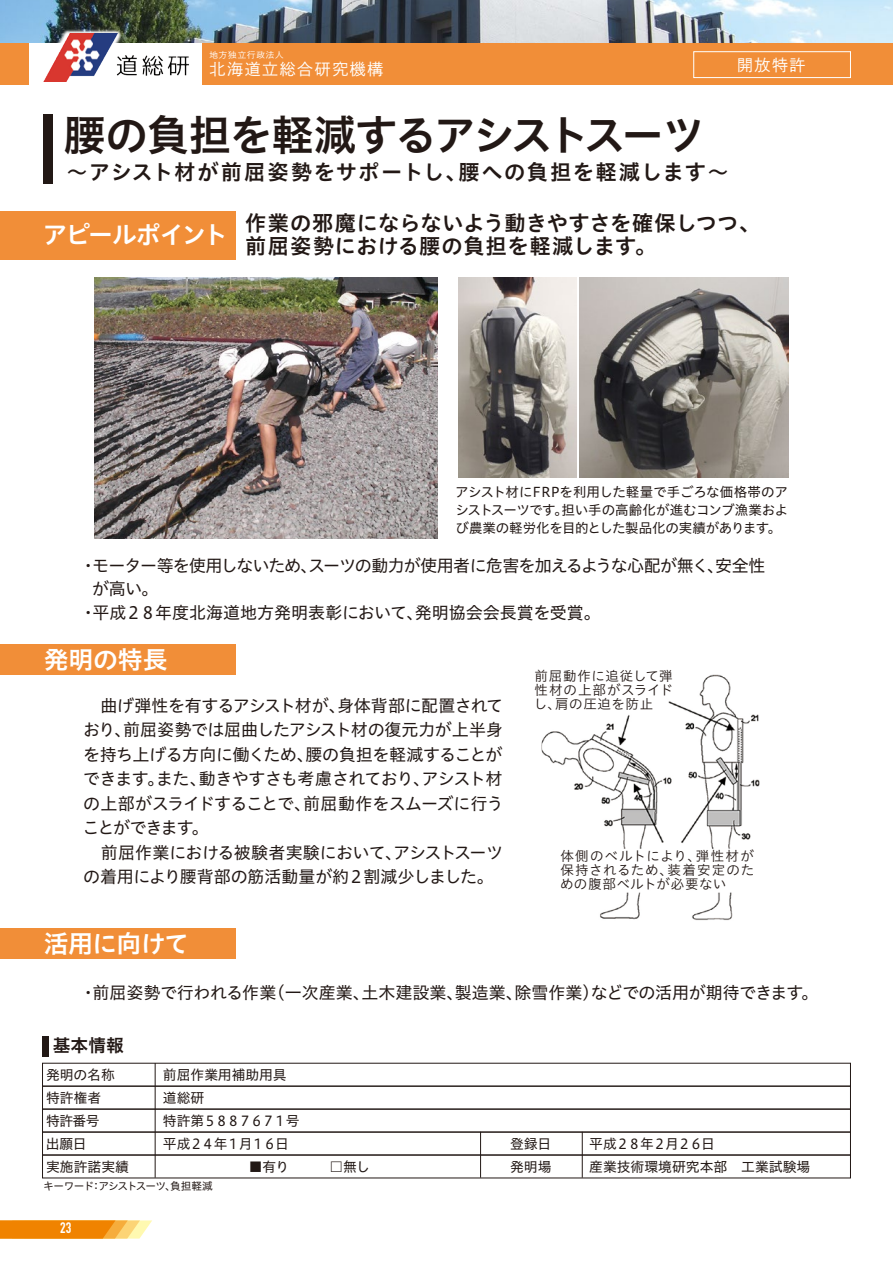
<style>
.page{position:relative;width:893px;height:1263px;background:#fff}
.page>*{position:absolute;margin:0;border:0;box-sizing:border-box;transform-origin:0 0}
.t1{font:42.45px "Hiragino UD Sans Std W6";letter-spacing:-.045em;color:#221815}
.t2{font:24.9px "Hiragino UD Sans Std W6";letter-spacing:-.015em;color:#fff}
.t3{font:21.3px/23.4px "Hiragino UD Sans Std W6";letter-spacing:.01em;color:#221815}
.t4{font:21.3px "Hiragino UD Sans Std W6";letter-spacing:.07em;color:#221815}
.t5{font:17.85px "Hiragino UD Sans Std W6";color:#221815}
.t6{font:16.95px/24.5px "Hiragino UD Sans Std W4";letter-spacing:-.03em;color:#221815}
.t7{font:16.95px "Hiragino UD Sans Std W4";color:#221815}
.t8{font:16.95px "Hiragino UD Sans Std W4";letter-spacing:-.05em;color:#221815}
.t9{font:15.9px "Shuei Go Gin Std L";letter-spacing:.1em;color:#fff}
.t10{font:700 15px "DIN Condensed";color:#fff}
.t11{font:13.8px "Hiragino UD Sans Std W4";letter-spacing:-.01em;color:#221815}
.t12{font:13.8px "Hiragino UD Sans Std W4";letter-spacing:-.1em;color:#221815}
.t13{font:13.8px "Hiragino UD Sans Std W4";letter-spacing:-.16em;color:#221815}
.t14{font:13.5px/18.1px "Hiragino UD Sans Std W4";letter-spacing:-.015em;color:#221815;text-align:justify}
.t15{font:13.5px/14px "Hiragino UD Sans Std W3";letter-spacing:.045em;color:#221815;text-align:justify}
.t16{font:10.65px "Hiragino UD Sans Std W4";letter-spacing:-.055em;color:#221815}
.t17{font:8.55px "Shuei Go Gin Std L";letter-spacing:.1em;color:#fff}
</style>
<div class="page">
<div style="left:202px;top:43px;width:691px;height:42px;background:#f18e38"></div>
<div style="left:0;top:43px;width:28px;height:42px;background:#f18e38"></div>
<div style="left:0;top:211px;width:235px;height:48px;background:#f18e38"></div>
<div style="left:0;top:644px;width:235px;height:31px;background:#f18e38"></div>
<div style="left:0;top:928px;width:235px;height:30px;background:#f18e38"></div>
<div style="left:42px;top:1086px;width:809px;height:23px;border:1px solid #221815"></div>
<div style="left:42px;top:1109px;width:809px;height:23px;border:1px solid #221815"></div>
<div style="left:42px;top:1132px;width:809px;height:23px;border:1px solid #221815"></div>
<div style="left:42px;top:1154px;width:809px;height:24px;border:1px solid #221815"></div>
<hr style="left:155px;top:1063px;width:1px;height:115px;background:#221815">
<hr style="left:480px;top:1132px;width:1px;height:46px;background:#221815">
<hr style="left:582px;top:1132px;width:1px;height:46px;background:#221815">
<div style="left:43px;top:1036px;width:6px;height:20px;background:#221815"></div>
<img style="left:0;top:0;width:893px;height:43px">
<img style="left:35px;top:27px;width:160px;height:16px">
<img style="left:38px;top:30px;width:154px;height:13px">
<img style="left:43px;top:34px;width:149px;height:48px">
<div style="left:693px;top:51px;width:158px;height:27px;border:1px solid #fff"></div>
<div style="left:43px;top:114px;width:9px;height:69px;background:#221815"></div>
<svg style="left:0;top:1220px;width:152px;height:18px;background:#f39c28"></svg>
<img style="left:580px;top:277px;width:208px;height:201px">
<img style="left:459px;top:277px;width:118px;height:201px">
<img style="left:94px;top:277px;width:344px;height:262px">
<img style="left:541px;top:674px;width:219px;height:246px">
<div style="left:549px;top:849px;width:225px;height:39px;background:#fff"></div>
<svg style="left:541px;top:674px;width:136px;height:40px"></svg>
<p class="t17" style="left:210px;top:49px;width:75px">地方独立行政法人</p>
<p class="t9" style="left:210px;top:58px;width:175px">北海道立総合研究機構</p>
<p class="t9" style="left:737px;top:54px;width:70px">開放特許</p>
<h1 class="t1" style="left:64px;top:102px;width:643px">腰の負担を軽減するアシストスーツ</h1>
<p class="t4" style="left:67px;top:156px;width:664px">～アシスト材が前屈姿勢をサポートし、腰への負担を軽減します～</p>
<p class="t3" style="left:42px;top:210px;width:719px;text-indent:203px">作業の邪魔にならないよう動きやすさを確保しつつ、<sup>アピールポイント</sup> 前屈姿勢における腰の負担を軽減します。</p>
<p class="t14" style="left:455px;top:482px;width:334px">アシスト材にFRPを利用した軽量で手ごろな価格帯のアシストスーツです。担い手の高齢化が進むコンブ漁業および農業の軽労化を目的とした製品化の実績があります。</p>
<p class="t8" style="left:80px;top:552px;width:687px">・モーター等を使用しないため、スーツの動力が使用者に危害を加えるような心配が無く、安全性</p>
<p class="t6" style="left:92px;top:576px;width:68px">が高い。</p>
<p class="t7" style="left:80px;top:600px;width:523px">・平成２８年度北海道地方発明表彰において、発明協会会長賞を受賞。</p>
<h2 class="t2" style="left:44px;top:640px;width:126px">発明の特長</h2>
<p class="t6" style="left:83px;top:692px;width:423px">　曲げ弾性を有するアシスト材が、身体背部に配置されており、前屈姿勢では屈曲したアシスト材の復元力が上半身を持ち上げる方向に働くため、腰の負担を軽減することができます。また、動きやすさも考慮されており、アシスト材の上部がスライドすることで、前屈動作をスムーズに行うことができます。<br>　前屈作業における被験者実験において、アシストスーツの着用により腰背部の筋活動量が約２割減少しました。</p>
<h2 class="t2" style="left:44px;top:924px;width:147px">活用に向けて</h2>
<p class="t15" style="left:534px;top:668px;width:141px">前屈動作に追従して弾性材の上部がスライドし、肩の圧迫を防止</p>
<p class="t15" style="left:560px;top:848px;width:196px">体側のベルトにより、弾性材が保持されるため、装着安定のための腹部ベルトが必要ない</p>
<p class="t7" style="left:80px;top:979px;width:740px">・前屈姿勢で行われる作業（一次産業、土木建設業、製造業、除雪作業）などでの活用が期待できます。</p>
<p class="t5" style="left:53px;top:1032px;width:73px">基本情報</p>
<p class="t11" style="left:46px;top:1064px;width:70px">発明の名称</p>
<p class="t11" style="left:163px;top:1064px;width:125px">前屈作業用補助用具</p>
<p class="t11" style="left:46px;top:1087px;width:57px">特許権者</p>
<p class="t11" style="left:163px;top:1087px;width:43px">道総研</p>
<p class="t11" style="left:46px;top:1110px;width:55px">特許番号</p>
<p class="t13" style="left:163px;top:1110px;width:138px">特許第５８８７６７１号</p>
<p class="t11" style="left:46px;top:1133px;width:42px">出願日</p>
<p class="t12" style="left:163px;top:1133px;width:127px">平成２４年１月１６日</p>
<p class="t11" style="left:510px;top:1133px;width:43px">登録日</p>
<p class="t12" style="left:589px;top:1133px;width:127px">平成２８年２月２６日</p>
<p class="t11" style="left:46px;top:1156px;width:84px">実施許諾実績</p>
<p class="t11" style="left:249px;top:1157px;width:123px">■有り　　　□無し</p>
<p class="t11" style="left:510px;top:1156px;width:43px">発明場</p>
<p class="t11" style="left:589px;top:1156px;width:223px">産業技術環境研究本部　工業試験場</p>
<p class="t16" style="left:43px;top:1178px;width:171px">キーワード：アシストスーツ、負担軽減</p>
<p class="t10" style="left:60px;top:1218px;width:13px">23</p>
</div>
